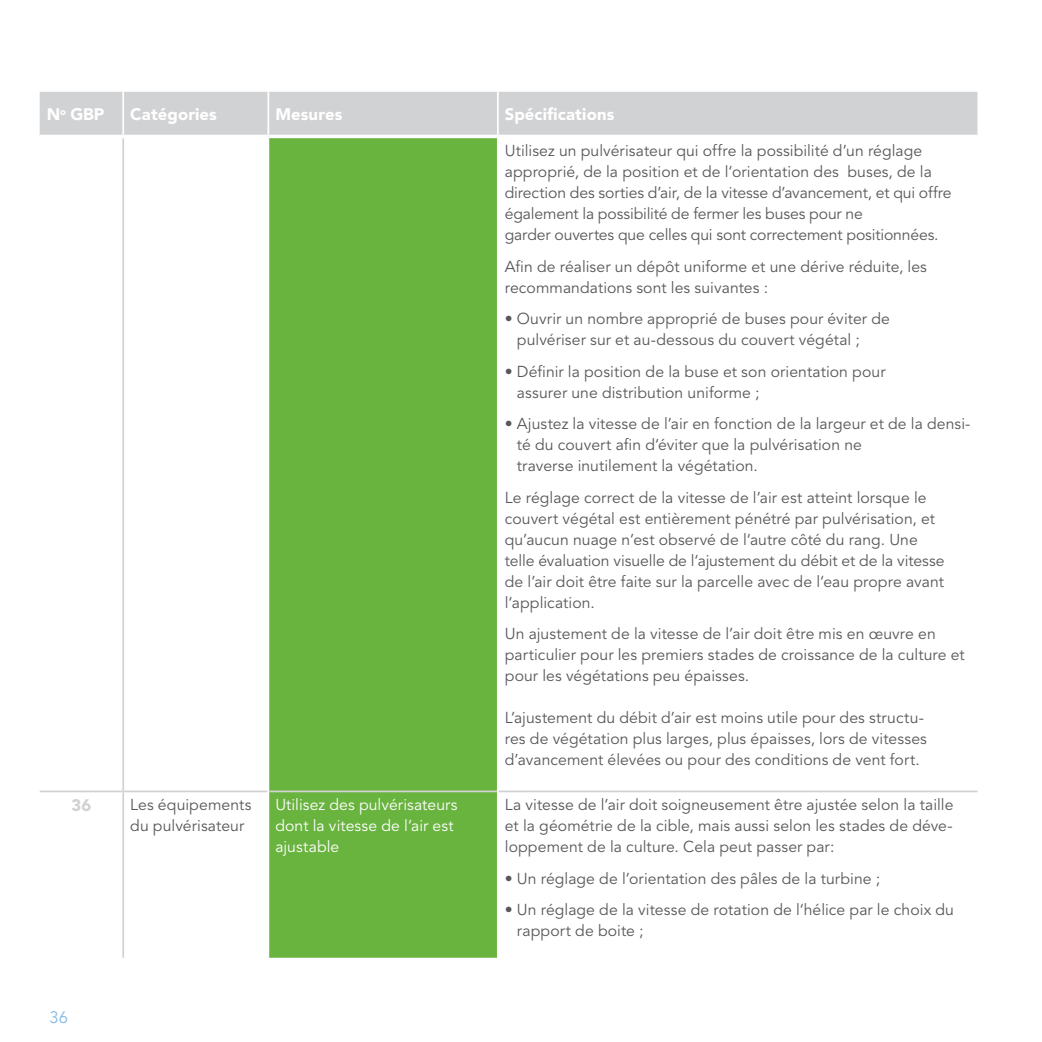
<style>
.page{position:relative;width:1042px;height:1042px;background:#fff}
.page>*{position:absolute;margin:0;border:0;box-sizing:border-box;transform-origin:0 0}
.t1{font:900 16.62px "Avenir LT Std";letter-spacing:.005em;color:#fff}
.t2{font:16.62px "Avenir LT Std";color:#85bae5}
.t3{font:900 16.62px "Avenir LT Std";color:#d1d2d4}
.t4{font:15.75px/21px "Avenir LT Std";letter-spacing:.005em;color:#57585a}
.t5{font:15.75px/21px "Avenir LT Std";letter-spacing:.005em;color:#fff}
</style>
<div class="page">
<div style="left:40px;top:92px;width:937px;height:43px;background:#d1d2d4"></div>
<div style="left:269px;top:138px;width:228px;height:820px;background:#69b33f"></div>
<hr style="left:122px;top:138px;width:2px;height:652px;background:#d1d2d4">
<hr style="left:122px;top:792px;width:2px;height:166px;background:#d1d2d4">
<hr style="left:40px;top:790px;width:83px;height:2px;background:#d1d2d4">
<hr style="left:123px;top:790px;width:144px;height:2px;background:#d1d2d4">
<hr style="left:269px;top:790px;width:228px;height:2px;background:#d1d2d4">
<hr style="left:499px;top:790px;width:478px;height:2px;background:#d1d2d4">
<hr style="left:122px;top:92px;width:2px;height:43px;background:#fff">
<hr style="left:267px;top:92px;width:2px;height:43px;background:#fff">
<hr style="left:497px;top:92px;width:2px;height:43px;background:#fff">
<p class="t1" style="left:47px;top:105px;width:59px">N<sup>o</sup> GBP</p>
<p class="t1" style="left:130px;top:105px;width:88px">Catégories</p>
<p class="t1" style="left:275px;top:105px;width:69px">Mesures</p>
<p class="t1" style="left:505px;top:105px;width:111px">Spécifications</p>
<p class="t4" style="left:505px;top:141px;width:448px">Utilisez un pulvérisateur qui offre la possibilité d’un réglage approprié, de la position et de l‘orientation des buses, de la direction des sorties d’air, de la vitesse d’avancement, et qui offre également la possibilité de fermer les buses pour ne<br>garder ouvertes que celles qui sont correctement positionnées.</p>
<p class="t4" style="left:505px;top:256px;width:424px">Afin de réaliser un dépôt uniforme et une dérive réduite, les recommandations sont les suivantes :</p>
<p class="t4" style="left:517px;top:309px;width:374px;text-indent:-12px">• Ouvrir un nombre approprié de buses pour éviter de pulvériser sur et au-dessous du couvert végétal ;</p>
<p class="t4" style="left:517px;top:361px;width:370px;text-indent:-12px">• Définir la position de la buse et son orientation pour assurer une distribution uniforme ;</p>
<p class="t4" style="left:517px;top:414px;width:455px;text-indent:-12px">• Ajustez la vitesse de l’air en fonction de la largeur et de la densi&shy;té du couvert afin d‘éviter que la pulvérisation ne<br>traverse inutilement la végétation.</p>
<p class="t4" style="left:505px;top:487px;width:441px">Le réglage correct de la vitesse de l’air est atteint lorsque le couvert végétal est entièrement pénétré par pulvérisation, et qu’aucun nuage n’est observé de l‘autre côté du rang. Une telle évaluation visuelle de l‘ajustement du débit et de la vitesse de l’air doit être faite sur la parcelle avec de l‘eau propre avant l‘application.</p>
<p class="t4" style="left:505px;top:624px;width:461px">Un ajustement de la vitesse de l’air doit être mis en œuvre en particulier pour les premiers stades de croissance de la culture et pour les végétations peu épaisses.</p>
<p class="t4" style="left:505px;top:708px;width:424px">L’ajustement du débit d’air est moins utile pour des structu&shy;res de végétation plus larges, plus épaisses, lors de vitesses d’avancement élevées ou pour des conditions de vent fort.</p>
<p class="t3" style="left:72px;top:795px;width:21px">36</p>
<p class="t4" style="left:130px;top:795px;width:123px">Les équipements du pulvérisateur</p>
<p class="t5" style="left:275px;top:795px;width:184px">Utilisez des pulvérisateurs dont la vitesse de l’air est ajustable</p>
<p class="t4" style="left:505px;top:795px;width:450px;text-align:justify">La vitesse de l’air doit soigneusement être ajustée selon la taille et la géométrie de la cible, mais aussi selon les stades de déve&shy;loppement de la culture. Cela peut passer par:</p>
<p class="t4" style="left:505px;top:868px;width:377px">• Un réglage de l’orientation des pâles de la turbine ;</p>
<p class="t4" style="left:517px;top:900px;width:439px;text-indent:-12px">• Un réglage de la vitesse de rotation de l‘hélice par le choix du rapport de boite ;</p>
<p class="t2" style="left:50px;top:1008px;width:20px">36</p>
</div>
